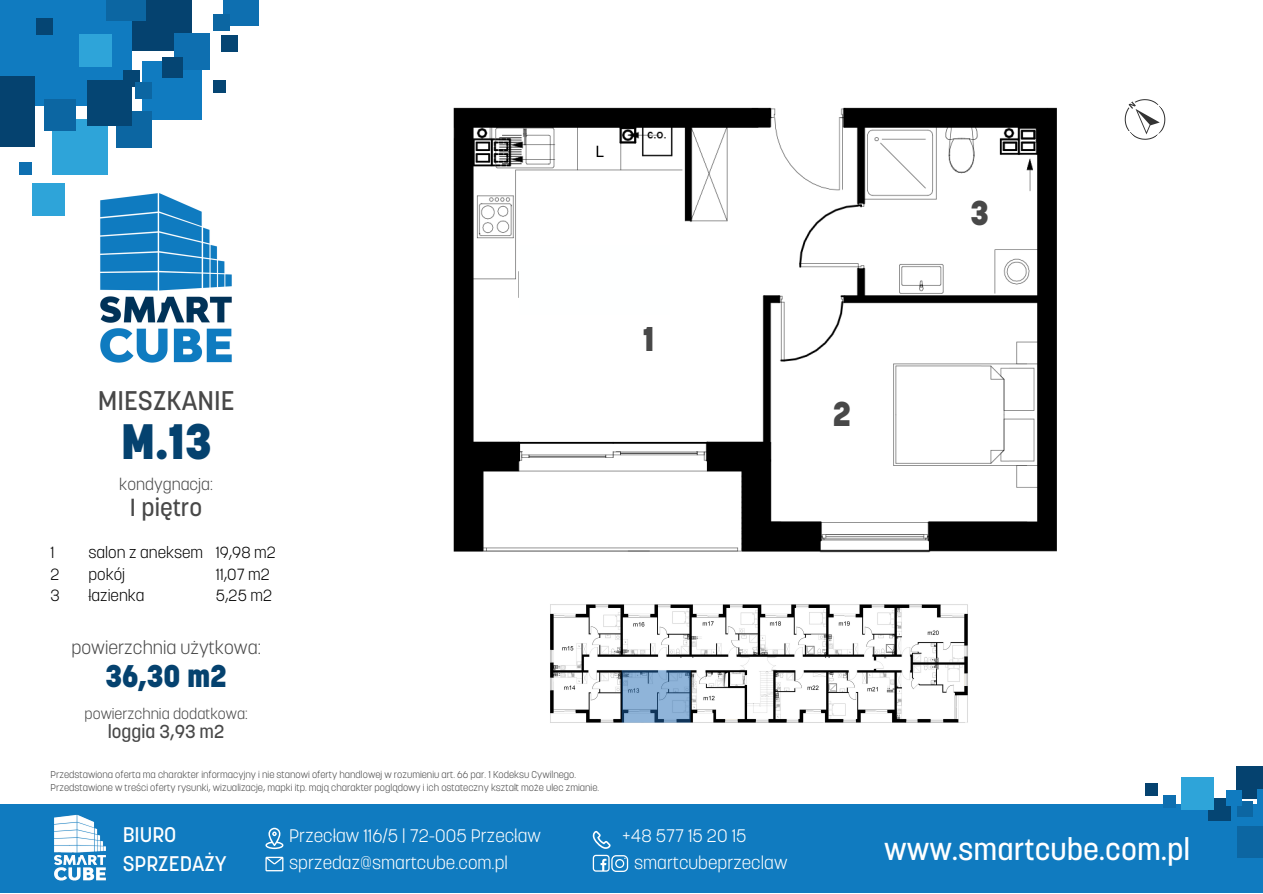
<style>
.page{position:relative;width:1263px;height:894px;background:#fff}
.page>*{position:absolute;margin:0;border:0;box-sizing:border-box;transform-origin:0 0}
.t1{font:800 49.2px "Korolev";color:#05426f}
.t2{font:800 34.05px "Korolev";color:#484848}
.t3{font:800 30.9px "Korolev";color:#05426f}
.t4{font:500 30.45px "Korolev";color:#fff}
.t5{font:500 26.7px "Korolev";color:#484848}
.t6{font:500 24.45px "Korolev";color:#484848}
.t7{font:500 21px/29.2px "Korolev";color:#fff}
.t8{font:300 18.45px "Korolev";color:#484848}
.t9{font:500 18.45px "Korolev";color:#484848}
.t10{font:300 18px/27px "Korolev";color:#fff}
.t11{font:300 16.35px "Korolev";color:#484848}
.t12{font:300 16.05px/21.6px "Korolev";color:#000}
.t13{font:300 15px "Korolev";color:#484848}
.t14{font:300 9.75px/13px "Korolev";color:#484848}
</style>
<div class="page">
<img style="left:100px;top:193px;width:132px;height:170px">
<div style="left:142px;top:62px;width:60px;height:58px;background:#107bc0"></div>
<div style="left:121px;top:0;width:71px;height:51px;background:#05426f"></div>
<div style="left:0;top:0;width:132px;height:106px;background:#107bc0"></div>
<div style="left:52px;top:119px;width:55px;height:56px;background:#2ea4d9"></div>
<div style="left:0;top:76px;width:35px;height:70px;background:#05426f"></div>
<div style="left:32px;top:183px;width:32px;height:33px;background:#2ea4d9"></div>
<div style="left:20px;top:162px;width:12px;height:13px;background:#0e6fb0"></div>
<div style="left:213px;top:80px;width:12px;height:13px;background:#054573"></div>
<div style="left:79px;top:34px;width:33px;height:32px;background:#2ea4d9"></div>
<div style="left:223px;top:0;width:36px;height:25px;background:#0e6fb0"></div>
<div style="left:221px;top:35px;width:17px;height:17px;background:#054573"></div>
<div style="left:213px;top:14px;width:17px;height:16px;background:#0c66a2"></div>
<div style="left:116px;top:111px;width:36px;height:36px;background:#0c66a2"></div>
<div style="left:87px;top:80px;width:45px;height:45px;background:#054573"></div>
<div style="left:123px;top:70px;width:17px;height:16px;background:#054573"></div>
<div style="left:135px;top:82px;width:17px;height:17px;background:#0c66a2"></div>
<div style="left:36px;top:18px;width:17px;height:17px;background:#054573"></div>
<div style="left:44px;top:99px;width:32px;height:31px;background:#0c66a2"></div>
<div style="left:107px;top:0;width:39px;height:20px;background:#0c66a2"></div>
<div style="left:174px;top:34px;width:36px;height:36px;background:#0e6fb0"></div>
<div style="left:162px;top:58px;width:20px;height:20px;background:#054573"></div>
<img style="left:550px;top:604px;width:418px;height:119px">
<svg style="left:1124px;top:99px;width:42px;height:41px"></svg>
<img style="left:453px;top:107px;width:604px;height:446px">
<div style="left:0;top:803px;width:1263px;height:89px;background:#107bc0"></div>
<svg style="left:265px;top:827px;width:18px;height:21px"></svg>
<svg style="left:265px;top:856px;width:18px;height:15px"></svg>
<svg style="left:593px;top:854px;width:35px;height:17px"></svg>
<svg style="left:593px;top:830px;width:18px;height:18px"></svg>
<div style="left:1208px;top:798px;width:22px;height:22px;background:#054573"></div>
<div style="left:1181px;top:776px;width:32px;height:33px;background:#2ea4d9"></div>
<div style="left:1163px;top:794px;width:12px;height:13px;background:#0e6fb0"></div>
<div style="left:1236px;top:765px;width:27px;height:33px;background:#05426f"></div>
<div style="left:1237px;top:800px;width:15px;height:16px;background:#0c66a2"></div>
<div style="left:1226px;top:790px;width:16px;height:16px;background:#107bc0"></div>
<div style="left:1257px;top:788px;width:6px;height:16px;background:#107bc0"></div>
<div style="left:1145px;top:782px;width:13px;height:13px;background:#05426f"></div>
<div style="left:1237px;top:826px;width:26px;height:32px;background:#0c66a2"></div>
<img style="left:54px;top:814px;width:52px;height:67px">
<div style="left:519px;top:245px;width:150px;height:70px;background:#feffff"></div>
<h3 class="t5" style="left:98px;top:389px;width:138px">MIESZKANIE</h3>
<h1 class="t1" style="left:121px;top:422px;width:92px">M.13</h1>
<h3 class="t11" style="left:119px;top:478px;width:95px">kondygnacja:</h3>
<h3 class="t6" style="left:130px;top:497px;width:74px">I piętro</h3>
<h3 class="t12" style="left:51px;top:543px;width:11px">1<br>2<br>3</h3>
<h3 class="t12" style="left:88px;top:543px;width:116px">salon z aneksem pokój<br>łazienka</h3>
<h3 class="t12" style="left:216px;top:543px;width:62px">19,98 m2<br>11,07 m2<br>5,25 m2</h3>
<h3 class="t8" style="left:71px;top:640px;width:191px">powierzchnia użytkowa:</h3>
<h3 class="t3" style="left:106px;top:663px;width:123px">36,30 m2</h3>
<h3 class="t13" style="left:85px;top:707px;width:165px">powierzchnia dodatkowa:</h3>
<h3 class="t9" style="left:108px;top:723px;width:118px">loggia 3,93 m2</h3>
<h2 class="t2" style="left:643px;top:325px;width:13px">1</h2>
<h2 class="t2" style="left:833px;top:400px;width:20px">2</h2>
<h2 class="t2" style="left:970px;top:199px;width:20px">3</h2>
<p class="t14" style="left:51px;top:769px;width:550px">Przedstawiona oferta ma charakter informacyjny i nie stanowi oferty handlowej w rozumieniu art. 66 par. 1 Kodeksu Cywilnego.<br>Przedstawione w treści oferty rysunki, wizualizacje, mapki itp. mają charakter poglądowy i ich ostateczny kształt może ulec zmianie.</p>
<h3 class="t7" style="left:123px;top:822px;width:106px">BIURO<br>SPRZEDAŻY</h3>
<h3 class="t4" style="left:884px;top:836px;width:308px">www.smartcube.com.pl</h3>
<h3 class="t10" style="left:289px;top:823px;width:253px">Przecław 116/5 | 72-005 Przecław sprzedaz@smartcube.com.pl</h3>
<h3 class="t10" style="left:634px;top:823px;width:155px;text-indent:-12px">+48 577 15 20 15 smartcubeprzeclaw</h3>
</div>
